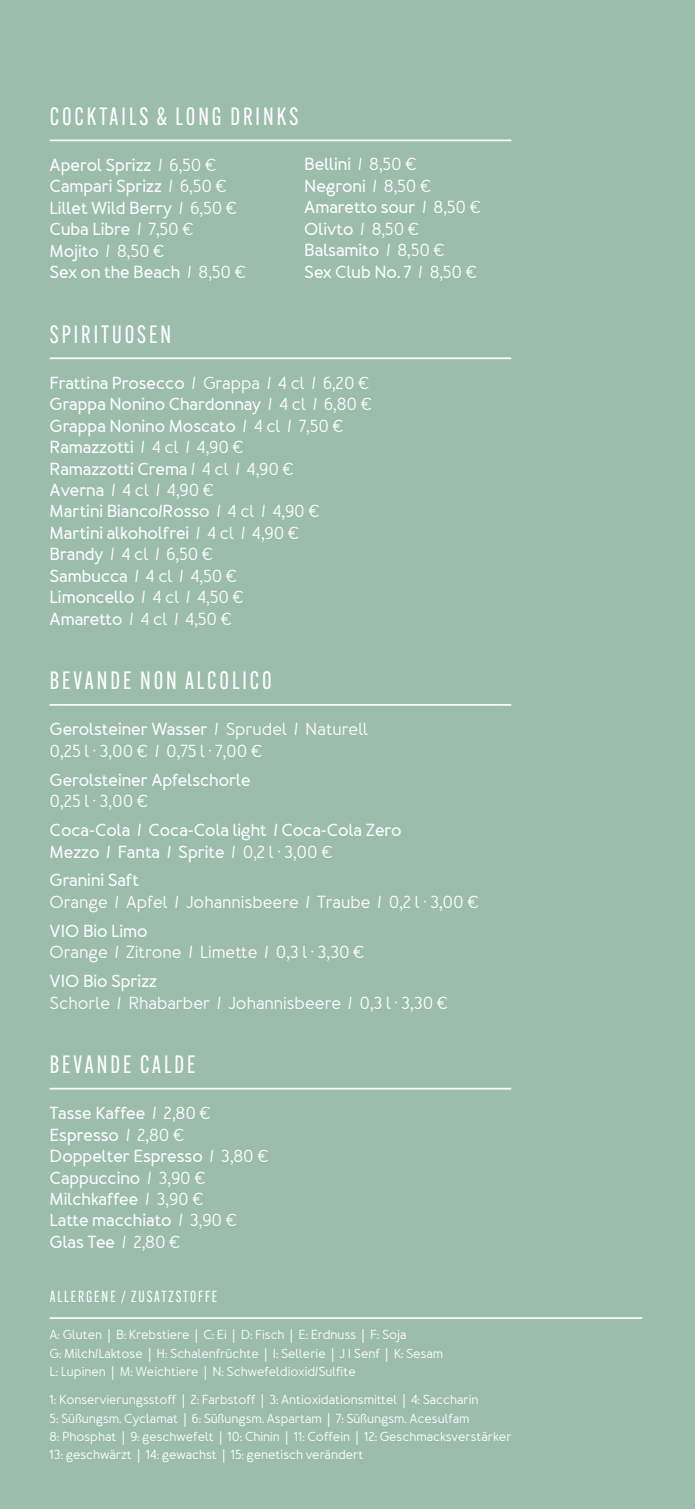
<style>
.page{position:relative;width:695px;height:1509px;background:#fff}
.page>*{position:absolute;margin:0;border:0;box-sizing:border-box;transform-origin:0 0}
.t1{font:24.5px "Alternate Gothic Cond ATF";letter-spacing:.12em;color:#fff}
.t2{font:700 17.5px/21.3px "Merlo Round";color:#fff}
.t3{font:500 17.5px/21.3px "Merlo Round";color:#fff}
.t4{font:15.75px "Alternate Gothic Cond ATF";letter-spacing:.12em;color:#fff}
.t5{font:500 13.12px/18.4px "Merlo Round";color:#fff}
.s1{font-weight:500}
.s2{font-weight:700}
</style>
<div class="page">
<div style="left:0;top:0;width:694px;height:1508px;background:#9cbdab"></div>
<hr style="left:50px;top:139px;width:461px;height:2px;background:#fff">
<hr style="left:50px;top:357px;width:461px;height:2px;background:#fff">
<hr style="left:50px;top:704px;width:461px;height:1px;background:#fff">
<hr style="left:50px;top:1087px;width:461px;height:2px;background:#fff">
<hr style="left:50px;top:1316px;width:592px;height:2px;background:#fff">
<h1 class="t1" style="left:50px;top:101px;width:250px">COCKTAILS &amp; LONG DRINKS</h1>
<p class="t2" style="left:50px;top:155px;width:198px">Aperol Sprizz <span class="s1">/ 6,50 €<br></span>Campari Sprizz <span class="s1">/ 6,50 €<br></span>Lillet Wild Berry <span class="s1">/ 6,50 €<br></span>Cuba Libre <span class="s1">/ 7,50 €<br></span>Mojito <span class="s1">/ 8,50 €<br></span>Sex on the Beach <span class="s1">/ 8,50 €</span></p>
<p class="t2" style="left:304px;top:155px;width:178px">Bellini <span class="s1">/ 8,50 €<br></span>Negroni <span class="s1">/ 8,50 €<br></span>Amaretto sour <span class="s1">/ 8,50 €<br></span>Olivto <span class="s1">/ 8,50 €<br></span>Balsamito <span class="s1">/ 8,50 €<br></span>Sex Club No. 7 <span class="s1">/ 8,50 €</span></p>
<h1 class="t1" style="left:50px;top:319px;width:123px">SPIRITUOSEN</h1>
<p class="t2" style="left:50px;top:373px;width:323px">Frattina Prosecco <span class="s1">/ Grappa / 4 cl / 6,20 €<br></span>Grappa Nonino Chardonnay <span class="s1">/ 4 cl / 6,80 €<br></span>Grappa Nonino Moscato <span class="s1">/ 4 cl / 7,50 €<br></span>Ramazzotti <span class="s1">/ 4 cl / 4,90 €<br></span>Ramazzotti Crema <span class="s1">/ 4 cl / 4,90 €<br></span>Averna <span class="s1">/ 4 cl / 4,90 €<br></span>Martini Bianco/Rosso <span class="s1">/ 4 cl / 4,90 €<br></span>Martini alkoholfrei <span class="s1">/ 4 cl / 4,90 €<br></span>Brandy <span class="s1">/ 4 cl / 6,50 €<br></span>Sambucca <span class="s1">/ 4 cl / 4,50 €<br></span>Limoncello <span class="s1">/ 4 cl / 4,50 €<br></span>Amaretto <span class="s1">/ 4 cl / 4,50 €</span></p>
<h1 class="t1" style="left:50px;top:665px;width:223px">BEVANDE NON ALCOLICO</h1>
<p class="t3" style="left:50px;top:719px;width:320px"><span class="s2">Gerolsteiner Wasser</span> / Sprudel / Naturell<br>0,25 l · 3,00 € / 0,75 l · 7,00 €</p>
<p class="t2" style="left:50px;top:770px;width:202px">Gerolsteiner Apfelschorle</p>
<p class="t3" style="left:50px;top:791px;width:100px">0,25 l · 3,00 €</p>
<p class="t2" style="left:50px;top:820px;width:353px">Coca-Cola / Coca-Cola light / Coca-Cola Zero<br>Mezzo / Fanta / Sprite <span class="s1">/ 0,2 l · 3,00 €</span></p>
<p class="t2" style="left:50px;top:870px;width:91px">Granini Saft</p>
<p class="t3" style="left:50px;top:891px;width:430px">Orange / Apfel / Johannisbeere / Traube / 0,2 l · 3,00 €</p>
<p class="t2" style="left:50px;top:921px;width:99px">VIO Bio Limo</p>
<p class="t3" style="left:50px;top:942px;width:316px">Orange / Zitrone / Limette / 0,3 l · 3,30 €</p>
<p class="t2" style="left:50px;top:971px;width:109px">VIO Bio Sprizz</p>
<p class="t3" style="left:50px;top:992px;width:400px">Schorle / Rhabarber / Johannisbeere / 0,3 l · 3,30 €</p>
<h1 class="t1" style="left:50px;top:1049px;width:147px">BEVANDE CALDE</h1>
<p class="t2" style="left:50px;top:1103px;width:220px">Tasse Kaffee <span class="s1">/ 2,80 €<br></span>Espresso <span class="s1">/ 2,80 €<br></span>Doppelter Espresso <span class="s1">/ 3,80 €<br></span>Cappuccino <span class="s1">/ 3,90 €<br></span>Milchkaffee <span class="s1">/ 3,90 €<br></span>Latte macchiato <span class="s1">/ 3,90 €<br></span>Glas Tee <span class="s1">/ 2,80 €</span></p>
<p class="t4" style="left:50px;top:1286px;width:169px">ALLERGENE / ZUSATZSTOFFE</p>
<p class="t5" style="left:50px;top:1325px;width:395px">A: Gluten | B: Krebstiere | C: Ei | D: Fisch | E: Erdnuss | F: Soja<br>G: Milch/Laktose | H: Schalenfrüchte | I: Sellerie | J I Senf | K: Sesam<br>L: Lupinen | M: Weichtiere | N: Schwefeldioxid/Sulfite</p>
<p class="t5" style="left:50px;top:1390px;width:463px">1: Konservierungsstoff | 2: Farbstoff | 3: Antioxidationsmittel | 4: Saccharin<br>5: Süßungsm. Cyclamat | 6: Süßungsm. Aspartam | 7: Süßungsm. Acesulfam<br>8: Phosphat | 9: geschwefelt | 10: Chinin | 11: Coffein | 12: Geschmacksverstärker 13: geschwärzt | 14: gewachst | 15: genetisch verändert</p>
</div>
